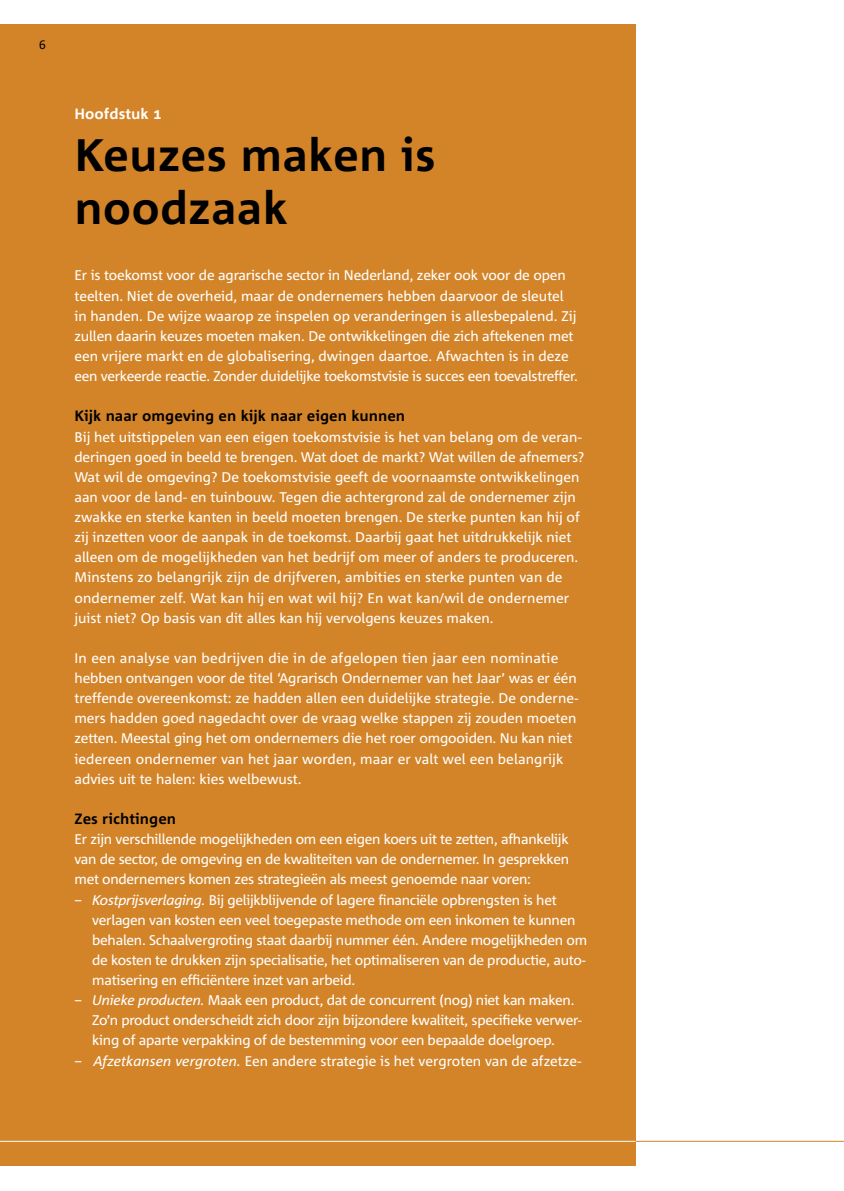
<style>
.page{position:relative;width:844px;height:1191px;background:#fff}
.page>*{position:absolute;margin:0;border:0;box-sizing:border-box;transform-origin:0 0}
.t1{font:45.5px/52.5px "Agrofont Vet";color:#000}
.t2{font:14.88px "Agrofont Vet";color:#000}
.t3{font:14.88px "Agrofont Vet";color:#fff}
.t4{font:14px/20.1px "Agrofont Normaal";letter-spacing:-.005em;color:#fff}
.t5{font:12.25px "Agrofont Normaal";color:#000}
.s1{font-family:"Agrofont Normaal Cursief"}
</style>
<div class="page">
<div style="left:0;top:25px;width:635px;height:1141px;background:#d38429"></div>
<hr style="left:635px;top:1140px;width:208px;height:1px;background:#d38429">
<hr style="left:0;top:1140px;width:635px;height:1px;background:#fff">
<p class="t5" style="left:39px;top:38px;width:8px">6</p>
<p class="t3" style="left:74px;top:106px;width:88px">Hoofdstuk 1</p>
<h1 class="t1" style="left:74px;top:131px;width:362px">Keuzes maken is noodzaak</h1>
<p class="t4" style="left:74px;top:266px;width:504px">Er is toekomst voor de agrarische sector in Nederland, zeker ook voor de open teelten. Niet de overheid, maar de ondernemers hebben daarvoor de sleutel in handen. De wijze waarop ze inspelen op veranderingen is allesbepalend. Zij zullen daarin keuzes moeten maken. De ontwikkelingen die zich aftekenen met een vrijere markt en de globalisering, dwingen daartoe. Afwachten is in deze een verkeerde reactie. Zonder duidelijke toekomstvisie is succes een toevalstreffer.</p>
<p class="t2" style="left:74px;top:408px;width:332px">Kijk naar omgeving en kijk naar eigen kunnen</p>
<p class="t4" style="left:74px;top:427px;width:511px">Bij het uitstippelen van een eigen toekomstvisie is het van belang om de veran&shy;deringen goed in beeld te brengen. Wat doet de markt? Wat willen de afnemers?<br>Wat wil de omgeving? De toekomstvisie geeft de voornaamste ontwikkelingen aan voor de land- en tuinbouw. Tegen die achtergrond zal de ondernemer zijn zwakke en sterke kanten in beeld moeten brengen. De sterke punten kan hij of zij inzetten voor de aanpak in de toekomst. Daarbij gaat het uitdrukkelijk niet alleen om de mogelijkheden van het bedrijf om meer of anders te produceren.<br>Minstens zo belangrijk zijn de drijfveren, ambities en sterke punten van de ondernemer zelf. Wat kan hij en wat wil hij? En wat kan/wil de ondernemer juist niet? Op basis van dit alles kan hij vervolgens keuzes maken.</p>
<p class="t4" style="left:74px;top:648px;width:505px">In een analyse van bedrijven die in de afgelopen tien jaar een nominatie hebben ontvangen voor de titel ‘Agrarisch Ondernemer van het Jaar’ was er één treffende overeenkomst: ze hadden allen een duidelijke strategie. De onderne&shy;mers hadden goed nagedacht over de vraag welke stappen zij zouden moeten zetten. Meestal ging het om ondernemers die het roer omgooiden. Nu kan niet iedereen ondernemer van het jaar worden, maar er valt wel een belangrijk advies uit te halen: kies welbewust.</p>
<p class="t2" style="left:74px;top:810px;width:103px">Zes richtingen</p>
<p class="t4" style="left:74px;top:829px;width:496px;text-align:justify">Er zijn verschillende mogelijkheden om een eigen koers uit te zetten, afhankelijk van de sector, de omgeving en de kwaliteiten van de ondernemer. In gesprekken met ondernemers komen zes strategieën als meest genoemde naar voren:</p>
<p class="t4" style="left:92px;top:890px;width:496px;text-indent:-18px">– <span class="s1">Kostprijsverlaging.</span> Bij gelijkblijvende of lagere financiële opbrengsten is het verlagen van kosten een veel toegepaste methode om een inkomen te kunnen behalen. Schaalvergroting staat daarbij nummer één. Andere mogelijkheden om de kosten te drukken zijn specialisatie, het optimaliseren van de productie, auto&shy;matisering en efficiëntere inzet van arbeid.</p>
<p class="t4" style="left:92px;top:990px;width:490px;text-indent:-18px">– <span class="s1">Unieke producten.</span> Maak een product, dat de concurrent (nog) niet kan maken.<br>Zo’n product onderscheidt zich door zijn bijzondere kwaliteit, specifieke verwer&shy;king of aparte verpakking of de bestemming voor een bepaalde doelgroep.</p>
<p class="t4" style="left:74px;top:1051px;width:508px">– <span class="s1">Afzetkansen vergroten.</span> Een andere strategie is het vergroten van de afzetze-</p>
</div>
